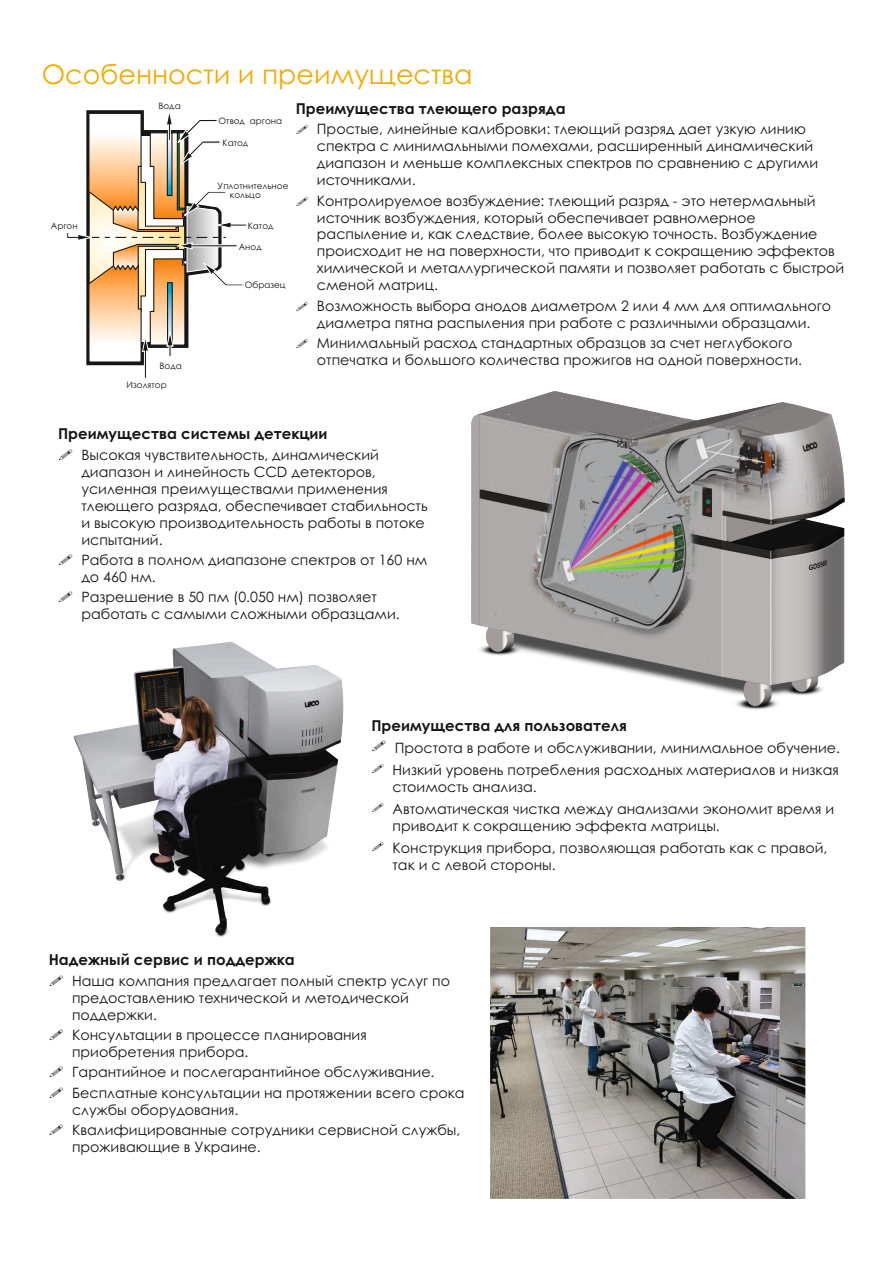
<style>
.page{position:relative;width:893px;height:1263px;background:#fff}
.page>*{position:absolute;margin:0;border:0;box-sizing:border-box;transform-origin:0 0}
.t1{font:27px "Century Gothic";color:#f2ac00}
.t2{font:700 15px "Century Gothic";color:#151616}
.t3{font:14.25px/17px "Century Gothic";color:#151616}
.t4{font:8.85px/19.4px "Century Gothic";color:#151616}
</style>
<div class="page">
<svg style="left:66px;top:110px;width:180px;height:269px"></svg>
<img style="left:73px;top:642px;width:271px;height:295px">
<img style="left:491px;top:927px;width:315px;height:271px">
<img style="left:472px;top:392px;width:373px;height:318px">
<h1 class="t1" style="left:42px;top:64px;width:432px">Особенности и преимущества</h1>
<p class="t4" style="left:51px;top:216px;width:28px">Аргон</p>
<p class="t4" style="left:158px;top:97px;width:24px">Вода</p>
<p class="t4" style="left:127px;top:356px;width:57px;text-indent:33px">Вода<br>Изолятор</p>
<p class="t4" style="left:219px;top:112px;width:65px">Отвод аргона</p>
<p class="t4" style="left:223px;top:134px;width:27px">Катод</p>
<p class="t4" style="left:230px;top:182px;width:60px;line-height:8.9px;text-indent:-12px">Уплотнительное кольцо</p>
<p class="t4" style="left:248px;top:217px;width:27px">Катод</p>
<p class="t4" style="left:239px;top:238px;width:24px">Анод</p>
<p class="t4" style="left:245px;top:276px;width:42px">Образец</p>
<p class="t2" style="left:296px;top:102px;width:271px">Преимущества тлеющего разряда</p>
<p class="t3" style="left:317px;top:122px;width:503px">Простые, линейные калибровки: тлеющий разряд дает узкую линию спектра с минимальными помехами, расширенный динамический диапазон и меньше комплексных спектров по сравнению с другими источниками.</p>
<p class="t3" style="left:317px;top:193px;width:529px">Контролируемое возбуждение: тлеющий разряд - это нетермальный источник возбуждения, который обеспечивает равномерное распыление и, как следствие, более высокую точность. Возбуждение происходит не на поверхности, что приводит к сокращению эффектов химической и металлургической памяти и позволяет работать с быстрой сменой матриц.</p>
<p class="t3" style="left:317px;top:298px;width:516px">Возможность выбора анодов диаметром 2 или 4 мм для оптимального диаметра пятна распыления при работе с различными образцами.</p>
<p class="t3" style="left:317px;top:336px;width:487px">Минимальный расход стандартных образцов за счет неглубокого отпечатка и большого количества прожигов на одной поверхности.</p>
<p class="t2" style="left:58px;top:428px;width:271px">Преимущества системы детекции</p>
<p class="t3" style="left:81px;top:447px;width:348px">Высокая чувствительность, динамический диапазон и линейность CCD детекторов, усиленная преимуществами применения тлеющего разряда, обеспечивает стабильность и высокую производительность работы в потоке испытаний.</p>
<p class="t3" style="left:81px;top:553px;width:348px">Работа в полном диапазоне спектров от 160 нм до 460 нм.</p>
<p class="t3" style="left:81px;top:590px;width:320px">Разрешение в 50 пм (0.050 нм) позволяет работать с самыми сложными образцами.</p>
<p class="t2" style="left:371px;top:720px;width:257px">Преимущества для пользователя</p>
<p class="t3" style="left:393px;top:738px;width:449px;line-height:22px">Простота в работе и обслуживании, минимальное обучение.<br>Низкий уровень потребления расходных материалов и низкая</p>
<p class="t3" style="left:393px;top:777px;width:443px;line-height:22px">стоимость анализа.<br>Автоматическая чистка между анализами экономит время и</p>
<p class="t3" style="left:393px;top:816px;width:436px;line-height:22px">приводит к сокращению эффекта матрицы.<br>Конструкция прибора, позволяющая работать как с правой,</p>
<p class="t3" style="left:393px;top:858px;width:165px">так и с левой стороны.</p>
<p class="t2" style="left:49px;top:954px;width:248px">Надежный сервис и поддержка</p>
<p class="t3" style="left:72px;top:973px;width:379px">Наша компания предлагает полный спектр услуг по предоставлению технической и методической поддержки.</p>
<p class="t3" style="left:72px;top:1027px;width:296px">Консультации в процессе планирования приобретения прибора.</p>
<p class="t3" style="left:72px;top:1063px;width:394px;line-height:20.4px">Гарантийное и послегарантийное обслуживание.<br>Бесплатные консультации на протяжении всего срока</p>
<p class="t3" style="left:72px;top:1100px;width:390px;line-height:20.4px">службы оборудования.<br>Квалифицированные сотрудники сервисной службы,</p>
<p class="t3" style="left:72px;top:1140px;width:190px">проживающие в Украине.</p>
</div>
